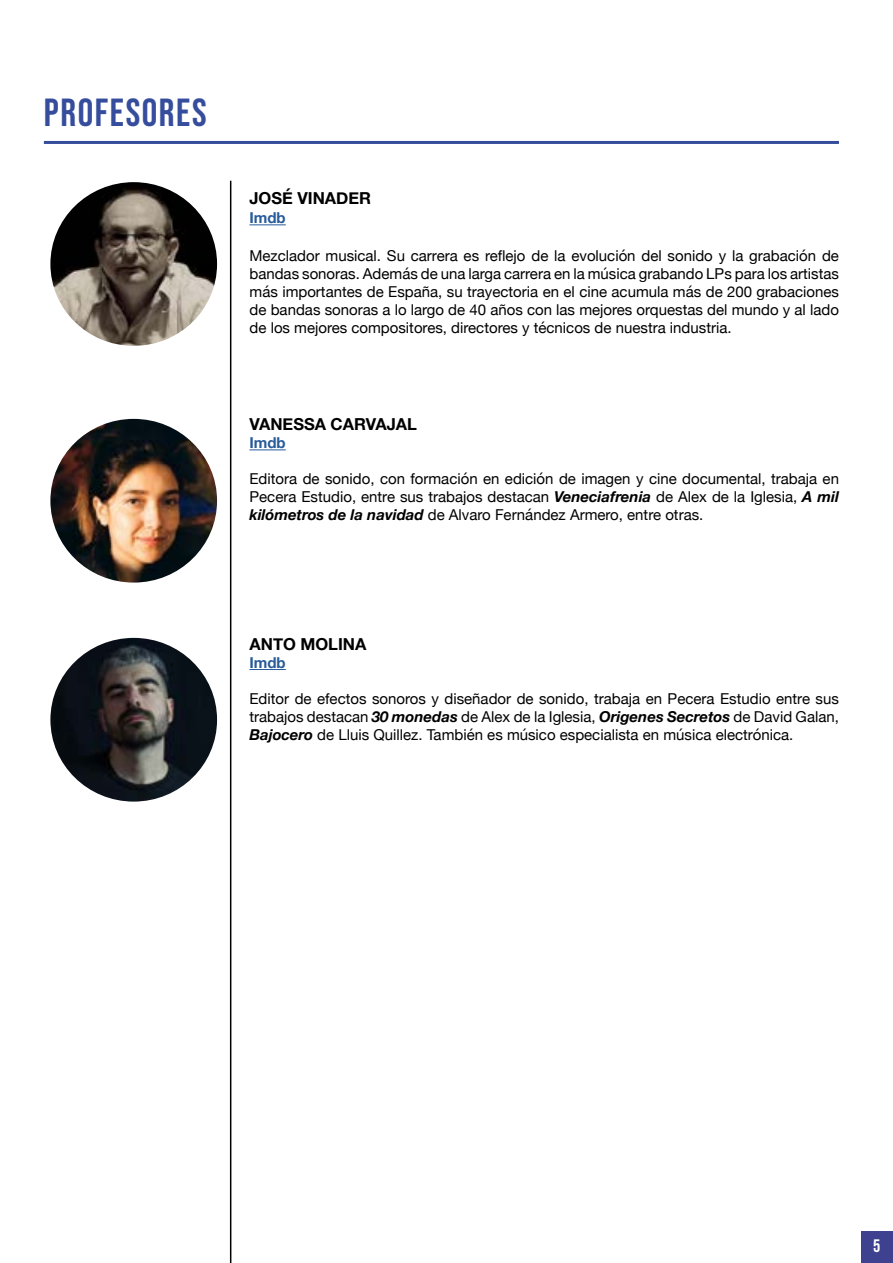
<style>
.page{position:relative;width:893px;height:1263px;background:#fff}
.page>*{position:absolute;margin:0;border:0;box-sizing:border-box;transform-origin:0 0}
.t1{font:39px "Bebas Neue";letter-spacing:.04em;color:#354d9c}
.t2{font:18px "Bebas Neue";color:#fff}
.t3{font:700 16.5px "Helvetica Neue";color:#000}
.t4{font:15px/18px "Helvetica Neue";color:#000;text-align:justify}
.t5{font:700 15px "Helvetica Neue";color:#275b9b}
.s1{font-weight:700;font-style:italic}
</style>
<div class="page">
<div style="left:861px;top:1231px;width:32px;height:31px;background:#3d418f"></div>
<hr style="left:249px;top:224px;width:37px;height:1px;background:#275b9b">
<hr style="left:249px;top:449px;width:37px;height:1px;background:#275b9b">
<hr style="left:249px;top:669px;width:37px;height:1px;background:#275b9b">
<hr style="left:230px;top:181px;width:1px;height:1082px;background:#000">
<hr style="left:44px;top:141px;width:795px;height:3px;background:#354d9c">
<img style="left:50px;top:182px;width:167px;height:164px">
<img style="left:50px;top:419px;width:167px;height:164px">
<img style="left:50px;top:638px;width:167px;height:163px">
<h1 class="t1" style="left:44px;top:91px;width:164px">PROFESORES</h1>
<p class="t3" style="left:249px;top:185px;width:123px">JOSÉ VINADER</p>
<p class="t5" style="left:249px;top:206px;width:38px">Imdb</p>
<p class="t4" style="left:249px;top:248px;width:591px">Mezclador musical. Su carrera es reflejo de la evolución del sonido y la grabación de bandas sonoras. Además de una larga carrera en la música grabando LPs para los artistas más importantes de España, su trayectoria en el cine acumula más de 200 grabaciones de bandas sonoras a lo largo de 40 años con las mejores orquestas del mundo y al lado de los mejores compositores, directores y técnicos de nuestra industria.</p>
<p class="t3" style="left:249px;top:412px;width:169px">VANESSA CARVAJAL</p>
<p class="t5" style="left:249px;top:431px;width:38px">Imdb</p>
<p class="t4" style="left:249px;top:471px;width:591px">Editora de sonido, con formación en edición de imagen y cine documental, trabaja en Pecera Estudio, entre sus trabajos destacan <span class="s1">Veneciafrenia</span> de Alex de la Iglesia, <span class="s1">A mil kilómetros de la navidad</span> de Alvaro Fernández Armero, entre otras.</p>
<p class="t3" style="left:249px;top:631px;width:119px">ANTO MOLINA</p>
<p class="t5" style="left:249px;top:651px;width:38px">Imdb</p>
<p class="t4" style="left:249px;top:690px;width:591px">Editor de efectos sonoros y diseñador de sonido, trabaja en Pecera Estudio entre sus trabajos destacan <span class="s1">30 monedas</span> de Alex de la Iglesia, <span class="s1">Origenes Secretos</span> de David Galan, <span class="s1">Bajocero</span> de Lluis Quillez. También es músico especialista en música electrónica.</p>
<p class="t2" style="left:873px;top:1235px;width:9px">5</p>
</div>
